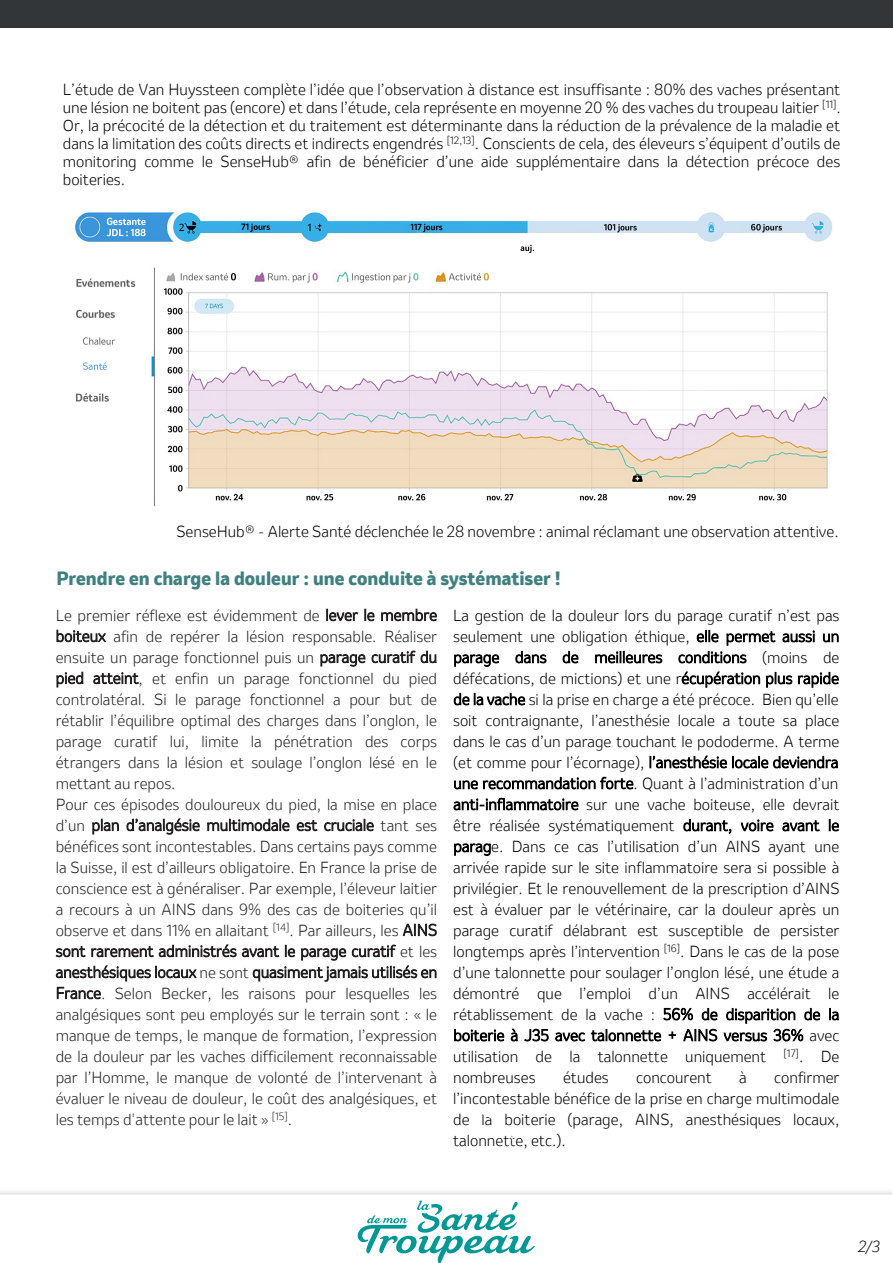
<style>
.page{position:relative;width:893px;height:1263px;background:#fff}
.page>*{position:absolute;margin:0;border:0;box-sizing:border-box;transform-origin:0 0}
.t1{font:800 18px "Invention";color:#408080}
.t2{font:300 15px/21px "Invention";color:#000;text-align:justify}
.t3{font:300 15px/21px "Invention";color:#231f20}
.t4{font:italic 300 15px "Invention";color:#000}
</style>
<div class="page">
<div style="left:0;top:0;width:893px;height:27px;background:#333638"></div>
<img style="left:73px;top:210px;width:760px;height:297px">
<svg style="left:358px;top:1200px;width:177px;height:63px"></svg>
<p class="t2" style="left:63px;top:80px;width:779px;line-height:18px">L’étude de Van Huyssteen complète l’idée que l’observation à distance est insuffisante : 80% des vaches présentant une lésion ne boitent pas (encore) et dans l’étude, cela représente en moyenne 20 % des vaches du troupeau laitier <sup>[11]</sup>.<br>Or, la précocité de la détection et du traitement est déterminante dans la réduction de la prévalence de la maladie et dans la limitation des coûts directs et indirects engendrés <sup>[12,13]</sup>. Conscients de cela, des éleveurs s’équipent d’outils de monitoring comme le SenseHub® afin de bénéficier d’une aide supplémentaire dans la détection précoce des boiteries.</p>
<p class="t2" style="left:176px;top:521px;width:664px">SenseHub® - Alerte Santé déclenchée le 28 novembre : animal réclamant une observation attentive.</p>
<p class="t1" style="left:56px;top:565px;width:506px">Prendre en charge la douleur : une conduite à systématiser !</p>
<p class="t3" style="left:56px;top:604px;width:383px">Le premier réflexe est évidemment de lever le membre boiteux afin de repérer la lésion responsable. Réaliser ensuite un parage fonctionnel puis un parage curatif du pied atteint, et enfin un parage fonctionnel du pied controlatéral. Si le parage fonctionnel a pour but de rétablir l’équilibre optimal des charges dans l’onglon, le parage curatif lui, limite la pénétration des corps étrangers dans la lésion et soulage l’onglon lésé en le mettant au repos.<br>Pour ces épisodes douloureux du pied, la mise en place d’un plan d’analgésie multimodale est cruciale tant ses bénéfices sont incontestables. Dans certains pays comme la Suisse, il est d’ailleurs obligatoire. En France la prise de conscience est à généraliser. Par exemple, l’éleveur laitier a recours à un AINS dans 9% des cas de boiteries qu’il observe et dans 11% en allaitant <sup>[14]</sup>. Par ailleurs, les AINS sont rarement administrés avant le parage curatif et les anesthésiques locaux ne sont quasiment jamais utilisés en France. Selon Becker, les raisons pour lesquelles les analgésiques sont peu employés sur le terrain sont : « le manque de temps, le manque de formation, l’expression de la douleur par les vaches difficilement reconnaissable par l’Homme, le manque de volonté de l’intervenant à évaluer le niveau de douleur, le coût des analgésiques, et les temps d'attente pour le lait » <sup>[15]</sup>.</p>
<p class="t2" style="left:453px;top:604px;width:388px">La gestion de la douleur lors du parage curatif n’est pas seulement une obligation éthique, elle permet aussi un parage dans de meilleures conditions (moins de défécations, de mictions) et une récupération plus rapide de la vache si la prise en charge a été précoce. Bien qu’elle soit contraignante, l’anesthésie locale a toute sa place dans le cas d’un parage touchant le pododerme. A terme (et comme pour l’écornage), l’anesthésie locale deviendra une recommandation forte. Quant à l’administration d’un anti-inflammatoire sur une vache boiteuse, elle devrait être réalisée systématiquement durant, voire avant le parage. Dans ce cas l’utilisation d’un AINS ayant une arrivée rapide sur le site inflammatoire sera si possible à privilégier. Et le renouvellement de la prescription d’AINS est à évaluer par le vétérinaire, car la douleur après un parage curatif délabrant est susceptible de persister longtemps après l’intervention <sup>[16]</sup>. Dans le cas de la pose d’une talonnette pour soulager l’onglon lésé, une étude a démontré que l’emploi d’un AINS accélérait le rétablissement de la vache : 56% de disparition de la boiterie à J35 avec talonnette + AINS versus 36% avec utilisation de la talonnette uniquement <sup>[17]</sup>. De nombreuses</p>
<p class="t2" style="left:563px;top:1066px;width:47px">études</p>
<p class="t2" style="left:636px;top:1066px;width:77px">concourent</p>
<p class="t2" style="left:739px;top:1066px;width:9px">à</p>
<p class="t2" style="left:453px;top:1066px;width:388px;text-indent:321px">confirmer l’incontestable bénéfice de la prise en charge multimodale de la boiterie (parage, AINS, anesthésiques locaux, talonnette, etc.).</p>
<p class="t4" style="left:858px;top:1236px;width:23px">2/3</p>
</div>
